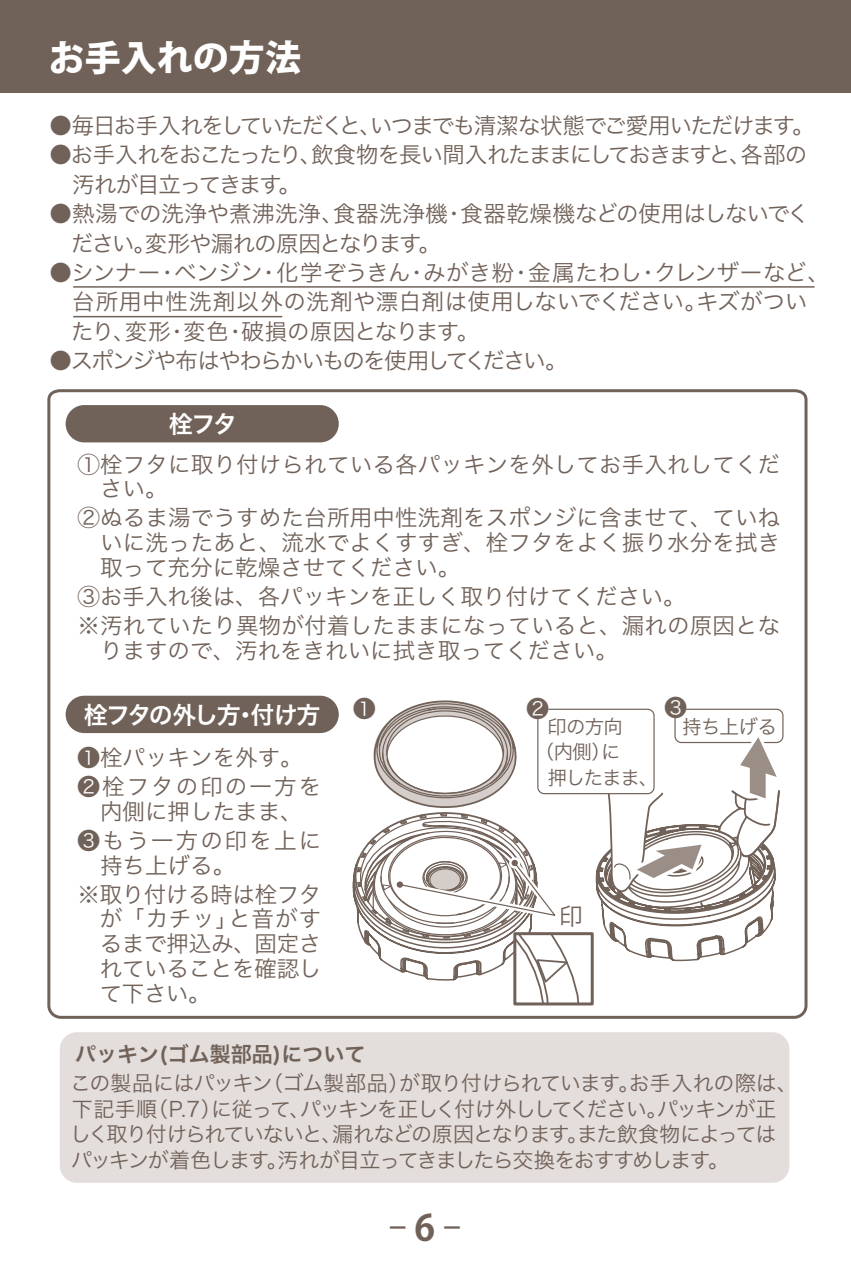
<style>
.page{position:relative;width:851px;height:1276px;background:#fff}
.page>*{position:absolute;margin:0;border:0;box-sizing:border-box;transform-origin:0 0}
.t1{font:800 36px "Koz Go Pro";color:#fff}
.t2{font:36px "Koz Go Pro";color:#716259}
.t3{font:24px "Hira Kaku Pro W6";letter-spacing:-.07em;color:#fff}
.t4{font:24px "Hira Kaku Pro W3";color:#716259}
.t5{font:22.5px/24.9px "Hira Kaku Pro W3";color:#716259}
.t6{font:22.5px/29.4px "Hira Kaku Pro W3";letter-spacing:-.07em;color:#716259}
.t7{font:22.5px/29.1px "Hira Kaku Pro W3";letter-spacing:.09em;color:#716259}
.t8{font:22.5px "Hira Kaku Pro W3";letter-spacing:-.08em;color:#716259}
.t9{font:21px/25.5px "Hira Kaku Pro W3";letter-spacing:-.065em;color:#716259}
.t10{font:21px "Hira Kaku Pro W6";color:#716259}
.t11{font:19.5px "Hira Kaku Pro W3";letter-spacing:-.04em;color:#716259}
.s1{font-weight:700}
</style>
<div class="page">
<div style="left:0;top:0;width:850px;height:93px;background:#716259"></div>
<svg style="left:47px;top:389px;width:761px;height:630px"></svg>
<div style="left:66px;top:695px;width:273px;height:38px;background:#716259;border-radius:19px"></div>
<hr style="left:73px;top:286px;width:741px;height:2px;background:#716259">
<hr style="left:73px;top:316px;width:209px;height:1px;background:#716259">
<div style="left:513px;top:932px;width:80px;height:73px;background:#fff;border:3px solid #716259"></div>
<svg style="left:352px;top:699px;width:229px;height:305px"></svg>
<div style="left:675px;top:709px;width:107px;height:33px;background:#fff;border-radius:6px"></div>
<div style="left:674px;top:708px;width:109px;height:35px;border:1px solid #716259;border-radius:6px"></div>
<div style="left:664px;top:696px;width:22px;height:22px;background:#fff;border-radius:50%"></div>
<div style="left:60px;top:1032px;width:729px;height:150px;background:#e3dddc;border-radius:17px"></div>
<svg style="left:595px;top:724px;width:192px;height:254px"></svg>
<div style="left:537px;top:709px;width:117px;height:84px;background:#fff;border-radius:6px"></div>
<div style="left:537px;top:708px;width:117px;height:86px;border:1px solid #716259;border-radius:6px"></div>
<div style="left:526px;top:697px;width:22px;height:22px;background:#fff;border-radius:50%"></div>
<h1 class="t1" style="left:49px;top:34px;width:253px">お手入れの方法</h1>
<p class="t6" style="left:49px;top:109px;width:766px">●毎日お手入れをしていただくと、いつまでも清潔な状態でご愛用いただけます。</p>
<p class="t6" style="left:72px;top:139px;width:736px;text-indent:-23px">●お手入れをおこたったり、飲食物を長い間入れたままにしておきますと、各部の汚れが目立ってきます。</p>
<p class="t5" style="left:71px;top:197px;width:739px;line-height:29.4px;text-indent:-22px">●熱湯での洗浄や煮沸洗浄、食器洗浄機・食器乾燥機などの使用はしないでください。変形や漏れの原因となります。</p>
<p class="t5" style="left:71px;top:256px;width:760px;line-height:29.4px;text-indent:-22px">●シンナー・ベンジン・化学ぞうきん・みがき粉・金属たわし・クレンザーなど、台所用中性洗剤以外の洗剤や漂白剤は使用しないでください。キズがついたり、変形・変色・破損の原因となります。</p>
<p class="t8" style="left:49px;top:341px;width:519px">●スポンジや布はやわらかいものを使用してください。</p>
<p class="t3" style="left:169px;top:403px;width:70px">栓フタ</p>
<p class="t5" style="left:100px;top:450px;width:681px;text-indent:-22px">①栓フタに取り付けられている各パッキンを外してお手入れしてください。</p>
<p class="t5" style="left:100px;top:504px;width:681px;text-align:justify;text-indent:-22px">②ぬるま湯でうすめた台所用中性洗剤をスポンジに含ませて、ていねいに洗ったあと、流水でよくすすぎ、栓フタをよく振り水分を拭き取って充分に乾燥させてください。</p>
<p class="t5" style="left:78px;top:580px;width:704px;line-height:29.1px">③お手入れ後は、各パッキンを正しく取り付けてください。<br>※汚れていたり異物が付着したままになっていると、漏れの原因とな</p>
<p class="t5" style="left:100px;top:636px;width:519px">りますので、汚れをきれいに拭き取ってください。</p>
<p class="t3" style="left:84px;top:693px;width:238px">栓フタの外し方・付け方</p>
<p class="t7" style="left:78px;top:741px;width:245px">❶栓パッキンを外す。<br>❷栓フタの印の一方を</p>
<p class="t7" style="left:78px;top:795px;width:245px;text-align:center">内側に押したまま、<br>❸もう一方の印を上に</p>
<p class="t5" style="left:77px;top:849px;width:245px;line-height:29.1px;text-indent:23px">持ち上げる。<br>※取り付ける時は栓フタ</p>
<p class="t5" style="left:100px;top:905px;width:223px;text-align:justify">が「カチッ」と音がするまで押込み、固定されていることを確認して下さい。</p>
<p class="t5" style="left:353px;top:694px;width:24px">❶</p>
<p class="t5" style="left:664px;top:693px;width:24px">❸</p>
<p class="t5" style="left:526px;top:694px;width:24px">❷</p>
<p class="t11" style="left:682px;top:709px;width:96px">持ち上げる</p>
<p class="t11" style="left:547px;top:709px;width:77px">印の方向</p>
<p class="t11" style="left:535px;top:734px;width:87px">（内側）に</p>
<p class="t11" style="left:547px;top:760px;width:112px">押したまま、</p>
<p class="t4" style="left:559px;top:894px;width:25px">印</p>
<p class="t10" style="left:75px;top:1035px;width:292px">パッキン(ゴム製部品)について</p>
<p class="t9" style="left:70px;top:1069px;width:729px">この製品にはパッキン（ゴム製部品）が取り付けられています。お手入れの際は、下記手順（P.7）に従って、パッキンを正しく付け外ししてください。パッキンが正しく取り付けられていないと、漏れなどの原因となります。また飲食物によってはパッキンが着色します。汚れが目立ってきましたら交換をおすすめします。</p>
<h1 class="t2" style="left:389px;top:1204px;width:74px">- <span class="s1">6</span> -</h1>
</div>
